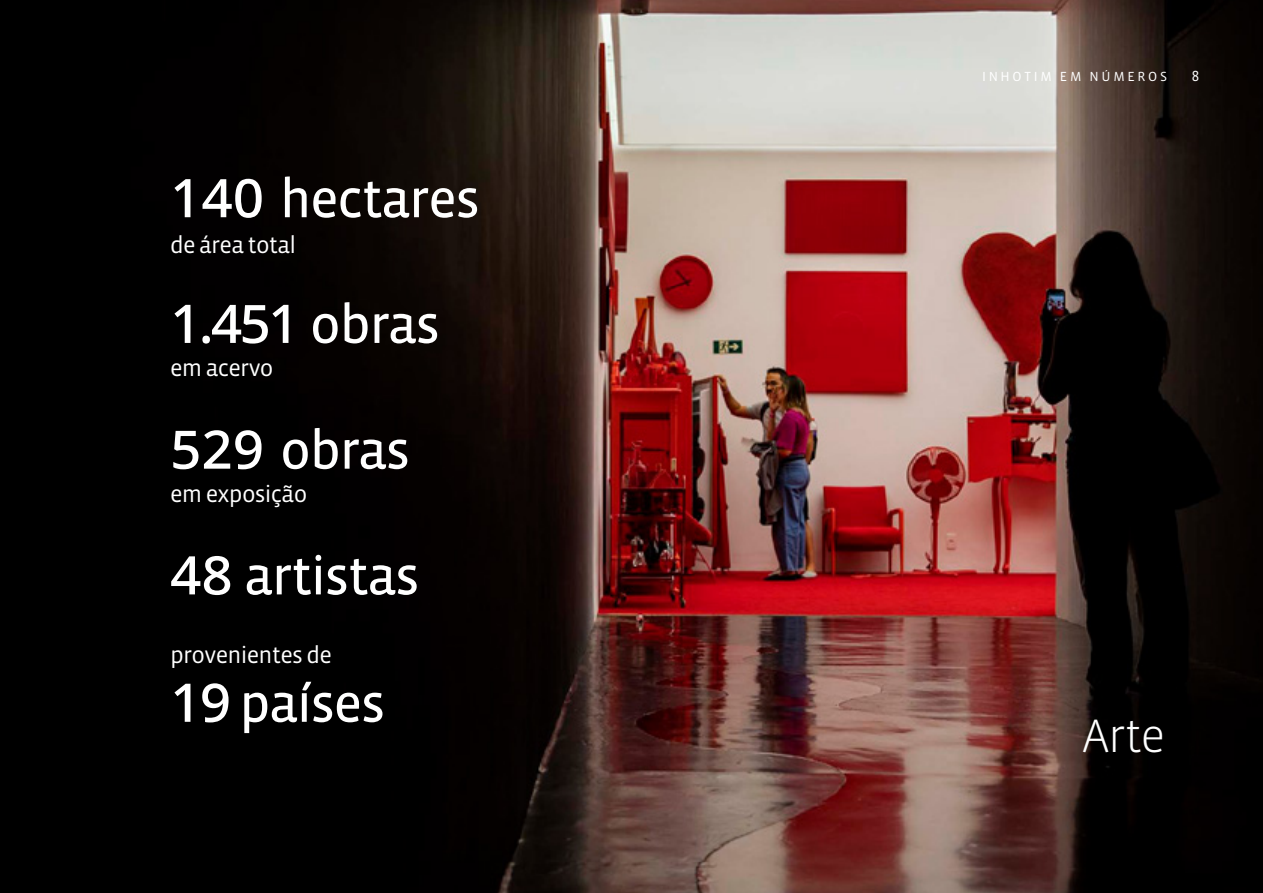
<style>
.page{position:relative;width:1263px;height:893px;background:#fff}
.page>*{position:absolute;margin:0;border:0;box-sizing:border-box;transform-origin:0 0}
.t1{font:54.75px "Vista Sans OT";letter-spacing:-.03em;color:#fff}
.t2{font:500 54.75px "Noto Sans Kannada";color:#fff}
.t3{font:300 48px "Vista Sans OT";color:#fff}
.t4{font:24px "Vista Sans OT";letter-spacing:-.03em;color:#fff}
.t5{font:15px "Vista Sans OT";color:#fff}
.t6{font:13.5px "Vista Sans OT";letter-spacing:.2em;color:#fff}
.s1{font-family:"Noto Sans Kannada";font-weight:500}
.s2{font-family:"Vista Sans OT";font-weight:400}
</style>
<div class="page">
<img style="left:0;top:0;width:1263px;height:893px">
<h1 class="t1" style="left:170px;top:171px;width:311px"><span class="s1">140</span> hectares</h1>
<p class="t4" style="left:170px;top:233px;width:128px">de área total</p>
<h1 class="t2" style="left:170px;top:292px;width:271px">1.451 <span class="s2">obras</span></h1>
<p class="t4" style="left:170px;top:355px;width:105px">em acervo</p>
<h1 class="t1" style="left:170px;top:422px;width:242px"><span class="s1">529</span> obras</h1>
<p class="t4" style="left:170px;top:481px;width:139px">em exposição</p>
<h1 class="t1" style="left:170px;top:548px;width:251px"><span class="s1">48</span> artistas</h1>
<p class="t4" style="left:170px;top:643px;width:163px">provenientes de</p>
<h1 class="t1" style="left:170px;top:675px;width:217px"><span class="s1">19</span> países</h1>
<p class="t6" style="left:982px;top:70px;width:187px">INHOTIM EM NÚMEROS</p>
<p class="t5" style="left:1192px;top:68px;width:9px">8</p>
<h2 class="t3" style="left:1082px;top:712px;width:84px">Arte</h2>
</div>
